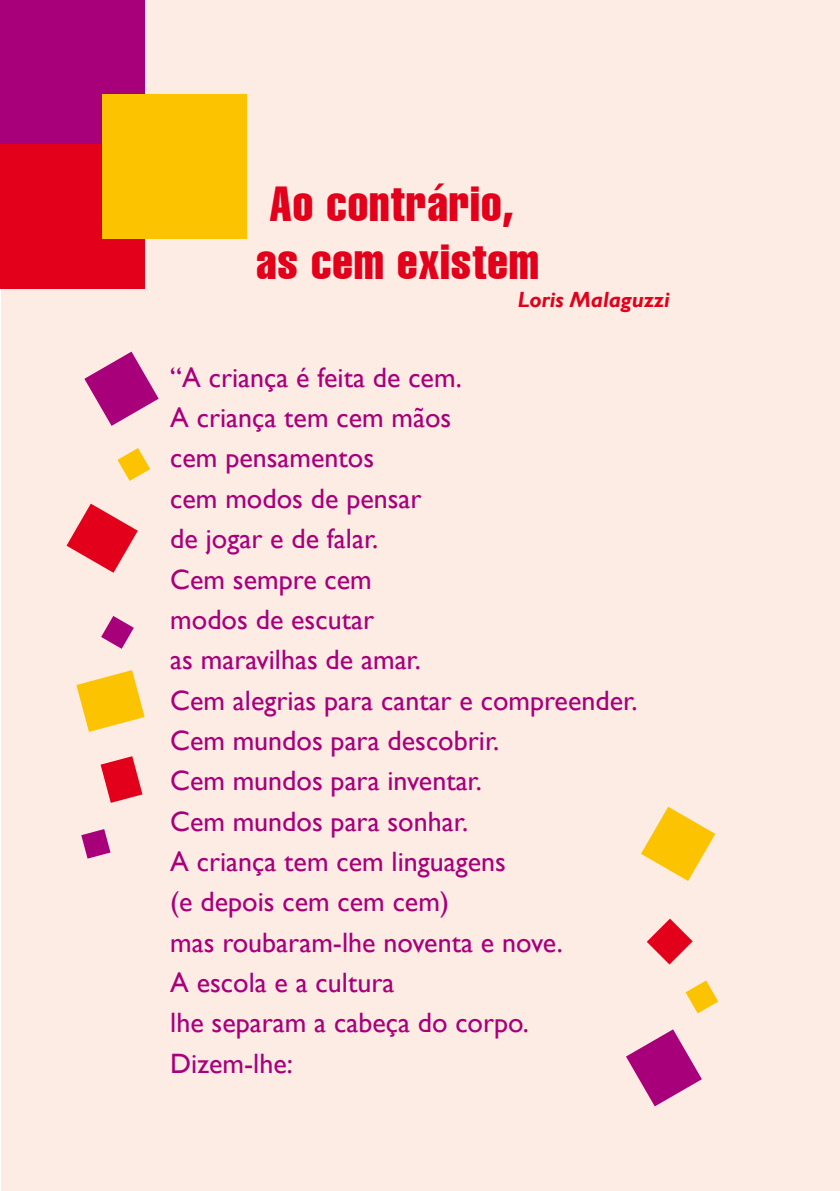
<style>
.page{position:relative;width:840px;height:1191px;background:#fff}
.page>*{position:absolute;margin:0;border:0;box-sizing:border-box;transform-origin:0 0}
.t1{font:extra-condensed 48px/57.6px "Helvetica";letter-spacing:.02em;color:#e2001a}
.t2{font:28px/40.4px "Gill Sans";color:#a8007b}
.t3{font:italic 700 22px "Gill Sans";color:#e2001a}
</style>
<div class="page">
<div style="left:1px;top:0;width:838px;height:1191px;background:#fdece4"></div>
<div style="left:0;top:0;width:144px;height:144px;background:#a8007b"></div>
<div style="left:0;top:144px;width:144px;height:145px;background:#e2001a"></div>
<div style="left:102px;top:94px;width:145px;height:145px;background:#fcc400"></div>
<svg style="left:84px;top:351px;width:75px;height:75px"></svg>
<svg style="left:641px;top:806px;width:73px;height:75px"></svg>
<svg style="left:76px;top:670px;width:68px;height:62px"></svg>
<svg style="left:66px;top:503px;width:72px;height:70px"></svg>
<svg style="left:626px;top:1029px;width:75px;height:77px"></svg>
<svg style="left:646px;top:918px;width:46px;height:46px"></svg>
<svg style="left:100px;top:756px;width:42px;height:47px"></svg>
<svg style="left:101px;top:616px;width:33px;height:33px"></svg>
<svg style="left:81px;top:829px;width:29px;height:29px"></svg>
<svg style="left:117px;top:448px;width:33px;height:33px"></svg>
<svg style="left:685px;top:980px;width:32px;height:33px"></svg>
<h1 class="t1" style="left:256px;top:175px;width:284px">Ao contrário, as cem existem</h1>
<p class="t3" style="left:517px;top:287px;width:153px">Loris Malaguzzi</p>
<p class="t2" style="left:170px;top:357px;width:468px">“A criança é feita de cem.<br>A criança tem cem mãos<br>cem pensamentos<br>cem modos de pensar<br>de jogar e de falar.<br>Cem sempre cem<br>modos de escutar<br>as maravilhas de amar.<br>Cem alegrias para cantar e compreender.<br>Cem mundos para descobrir.<br>Cem mundos para inventar.<br>Cem mundos para sonhar.<br>A criança tem cem linguagens<br>(e depois cem cem cem)<br>mas roubaram-lhe noventa e nove.<br>A escola e a cultura<br>lhe separam a cabeça do corpo.<br>Dizem-lhe:</p>
</div>
